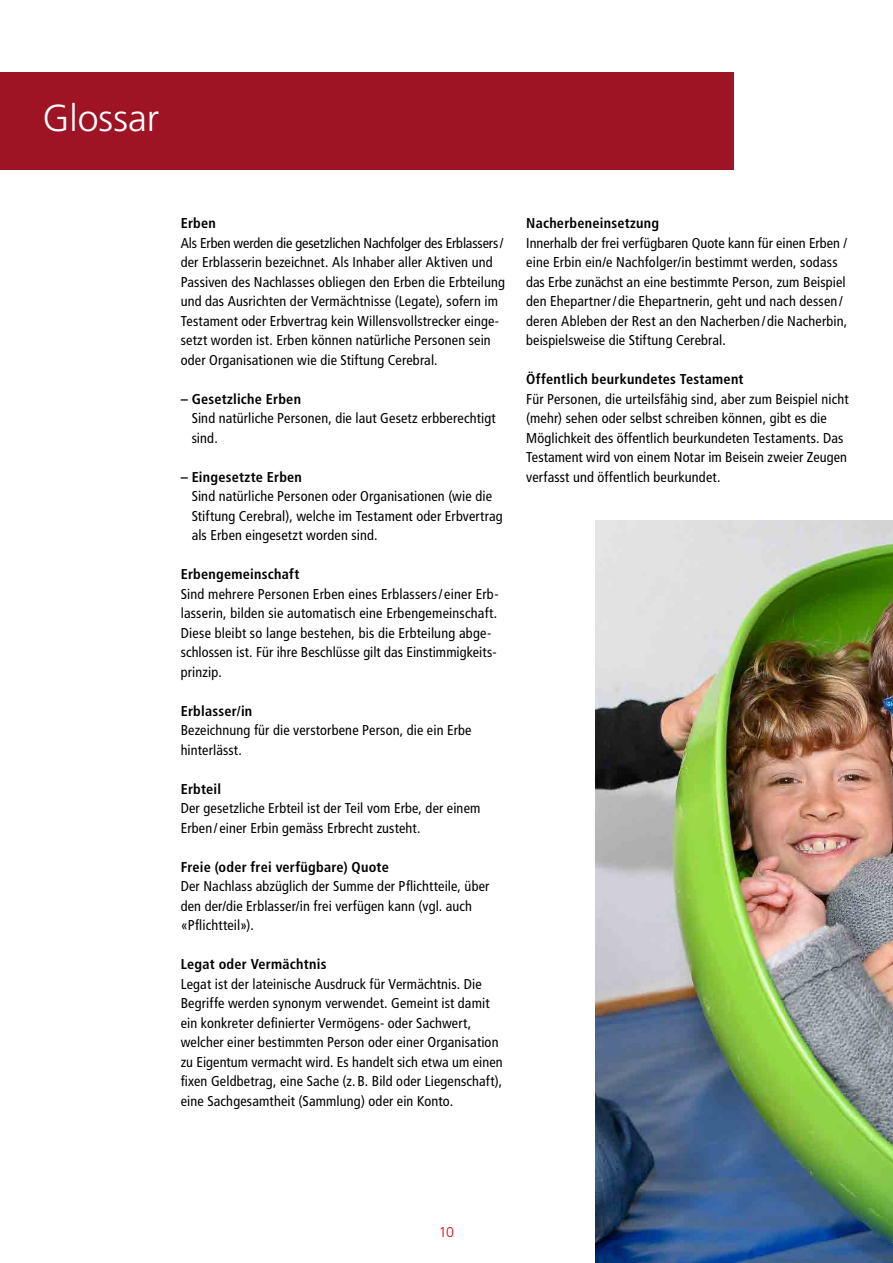
<style>
.page{position:relative;width:893px;height:1263px;background:#fff}
.page>*{position:absolute;margin:0;border:0;box-sizing:border-box;transform-origin:0 0}
._02_Titel_weiss{font:300 37.5px "Frutiger LT Std";color:#fff}
._07_Grundtext_Schwar{font:condensed 14.25px/19.5px "Frutiger LT Std";letter-spacing:.01em;color:#000}
._07_Grundtext_Schwar-2{font:700 condensed 14.25px "Frutiger LT Std";letter-spacing:.015em;color:#000}
.t1{font:300 14.25px "Frutiger LT Std";color:#e7000e}
.s1{font-weight:700}
</style>
<div class="page">
<img style="left:595px;top:521px;width:298px;height:742px">
<div style="left:0;top:72px;width:733px;height:98px;background:#9f1425"></div>
<p class="_02_Titel_weiss" style="left:43px;top:97px;width:118px">Glossar</p>
<p class="_07_Grundtext_Schwar-2" style="left:181px;top:215px;width:37px">Erben</p>
<p class="_07_Grundtext_Schwar" style="left:181px;top:233px;width:326px">Als Erben werden die gesetzlichen Nachfolger des Erblassers/ der Erblasserin bezeichnet. Als Inhaber aller Aktiven und Passiven des Nachlasses obliegen den Erben die Erbteilung und das Ausrichten der Vermächtnisse (Legate), sofern im Testament oder Erbvertrag kein Willensvollstrecker einge&shy;setzt worden ist. Erben können natürliche Personen sein oder Organisationen wie die Stiftung Cerebral.</p>
<p class="_07_Grundtext_Schwar" style="left:192px;top:389px;width:305px;text-indent:-11px"><span class="s1">– Gesetzliche Erben<br></span>Sind natürliche Personen, die laut Gesetz erbberechtigt sind.</p>
<p class="_07_Grundtext_Schwar" style="left:192px;top:467px;width:312px;text-indent:-11px"><span class="s1">– Eingesetzte Erben<br></span>Sind natürliche Personen oder Organisationen (wie die Stiftung Cerebral), welche im Testament oder Erbvertrag als Erben eingesetzt worden sind.</p>
<p class="_07_Grundtext_Schwar-2" style="left:181px;top:566px;width:120px">Erbengemeinschaft</p>
<p class="_07_Grundtext_Schwar" style="left:181px;top:584px;width:318px">Sind mehrere Personen Erben eines Erblassers/einer Erb&shy;lasserin, bilden sie automatisch eine Erbengemeinschaft.<br>Diese bleibt so lange bestehen, bis die Erbteilung abge&shy;schlossen ist. Für ihre Beschlüsse gilt das Einstimmigkeits&shy;prinzip.</p>
<p class="_07_Grundtext_Schwar-2" style="left:181px;top:702px;width:73px">Erblasser/in</p>
<p class="_07_Grundtext_Schwar" style="left:181px;top:721px;width:292px">Bezeichnung für die verstorbene Person, die ein Erbe hinterlässt.</p>
<p class="_07_Grundtext_Schwar-2" style="left:181px;top:780px;width:42px">Erbteil</p>
<p class="_07_Grundtext_Schwar" style="left:181px;top:799px;width:301px">Der gesetzliche Erbteil ist der Teil vom Erbe, der einem<br>Erben/einer Erbin gemäss Erbrecht zusteht.</p>
<p class="_07_Grundtext_Schwar-2" style="left:181px;top:858px;width:210px">Freie (oder frei verfügbare) Quote</p>
<p class="_07_Grundtext_Schwar" style="left:181px;top:877px;width:310px">Der Nachlass abzüglich der Summe der Pflichtteile, über den der/die Erblasser/in frei verfügen kann (vgl. auch «Pflichtteil»).</p>
<p class="_07_Grundtext_Schwar-2" style="left:181px;top:956px;width:147px">Legat oder Vermächtnis</p>
<p class="_07_Grundtext_Schwar" style="left:181px;top:974px;width:323px">Legat ist der lateinische Ausdruck für Vermächtnis. Die Begriffe werden synonym verwendet. Gemeint ist damit ein konkreter definierter Vermögens- oder Sachwert, welcher einer bestimmten Person oder einer Organisation zu Eigentum vermacht wird. Es handelt sich etwa um einen fixen Geldbetrag, eine Sache (z.B. Bild oder Liegenschaft), eine Sachgesamtheit (Sammlung) oder ein Konto.</p>
<p class="_07_Grundtext_Schwar-2" style="left:526px;top:215px;width:134px">Nacherbeneinsetzung</p>
<p class="_07_Grundtext_Schwar" style="left:526px;top:233px;width:323px">Innerhalb der frei verfügbaren Quote kann für einen Erben / eine Erbin ein/e Nachfolger/in bestimmt werden, sodass das Erbe zunächst an eine bestimmte Person, zum Beispiel den Ehepartner/die Ehepartnerin, geht und nach dessen/ deren Ableben der Rest an den Nacherben/die Nacherbin, beispielsweise die Stiftung Cerebral.</p>
<p class="_07_Grundtext_Schwar-2" style="left:526px;top:371px;width:219px">Öffentlich beurkundetes Testament</p>
<p class="_07_Grundtext_Schwar" style="left:526px;top:389px;width:324px">Für Personen, die urteilsfähig sind, aber zum Beispiel nicht (mehr) sehen oder selbst schreiben können, gibt es die Möglichkeit des öffentlich beurkundeten Testaments. Das Testament wird von einem Notar im Beisein zweier Zeugen verfasst und öffentlich beurkundet.</p>
<p class="t1" style="left:439px;top:1224px;width:17px">10</p>
</div>
